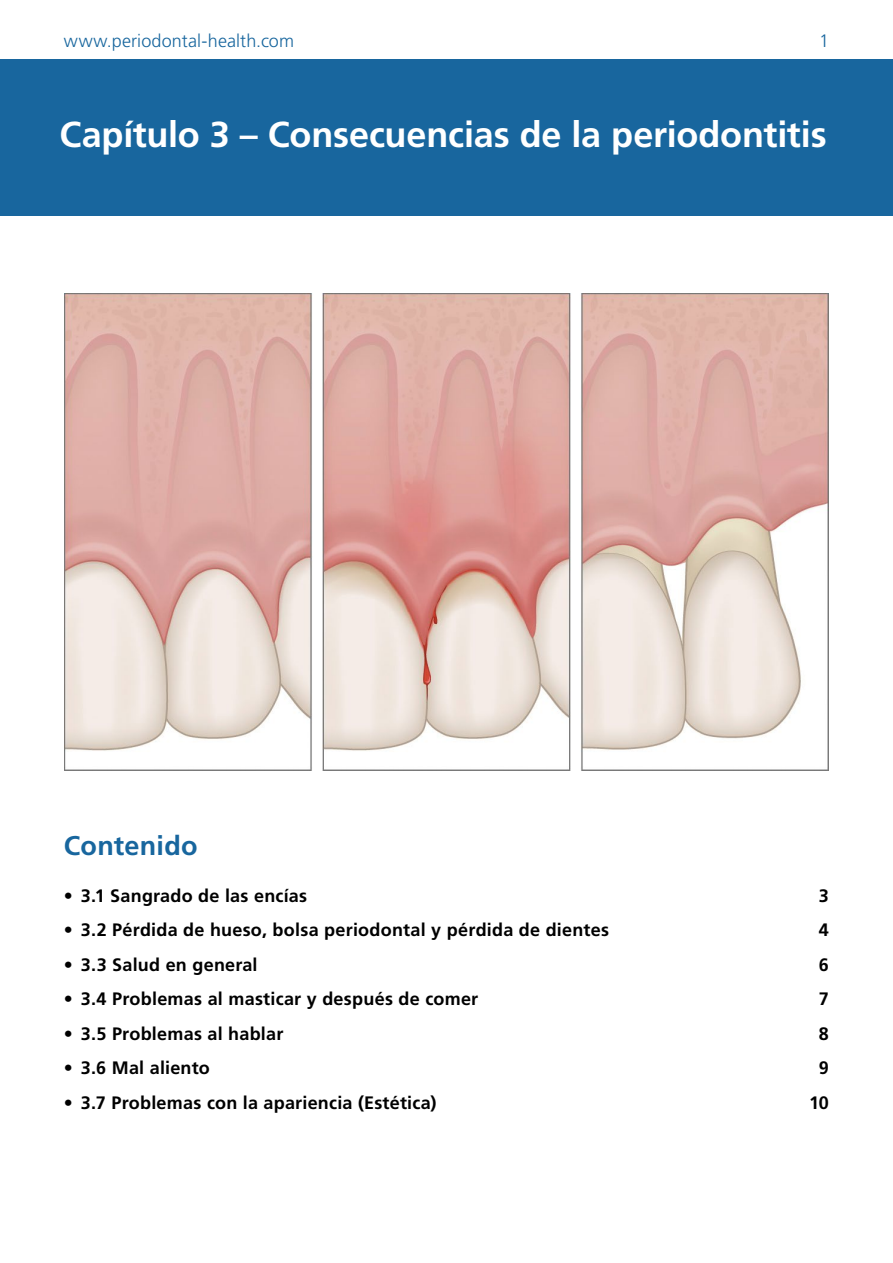
<style>
.page{position:relative;width:893px;height:1263px;background:#fff}
.page>*{position:absolute;margin:0;border:0;box-sizing:border-box;transform-origin:0 0}
.t1{font:700 36px "Frutiger";letter-spacing:-.005em;color:#fff}
.t2{font:700 27px "Frutiger";letter-spacing:.01em;color:#18669e}
.t3{font:700 18px "Frutiger";letter-spacing:.015em;color:#000}
.t4{font:300 18px "Frutiger";letter-spacing:.005em;color:#18669e}
</style>
<div class="page">
<div style="left:0;top:60px;width:893px;height:156px;background:#18669e"></div>
<img style="left:65px;top:293px;width:763px;height:478px">
<p class="t4" style="left:64px;top:30px;width:232px">www.periodontal-health.com</p>
<p class="t4" style="left:819px;top:30px;width:12px">1</p>
<h1 class="t1" style="left:60px;top:113px;width:769px">Capítulo 3 – Consecuencias de la periodontitis</h1>
<h2 class="t2" style="left:64px;top:829px;width:136px">Contenido</h2>
<p class="t3" style="left:64px;top:885px;width:245px">• 3.1 Sangrado de las encías</p>
<p class="t3" style="left:819px;top:885px;width:12px">3</p>
<p class="t3" style="left:64px;top:919px;width:547px">• 3.2 Pérdida de hueso, bolsa periodontal y pérdida de dientes</p>
<p class="t3" style="left:819px;top:919px;width:12px">4</p>
<p class="t3" style="left:64px;top:954px;width:195px">• 3.3 Salud en general</p>
<p class="t3" style="left:819px;top:954px;width:12px">6</p>
<p class="t3" style="left:64px;top:988px;width:416px">• 3.4 Problemas al masticar y después de comer</p>
<p class="t3" style="left:819px;top:988px;width:12px">7</p>
<p class="t3" style="left:64px;top:1023px;width:221px">• 3.5 Problemas al hablar</p>
<p class="t3" style="left:819px;top:1023px;width:12px">8</p>
<p class="t3" style="left:64px;top:1057px;width:148px">• 3.6 Mal aliento</p>
<p class="t3" style="left:819px;top:1057px;width:12px">9</p>
<p class="t3" style="left:64px;top:1092px;width:374px">• 3.7 Problemas con la apariencia (Estética)</p>
<p class="t3" style="left:809px;top:1092px;width:21px">10</p>
</div>
